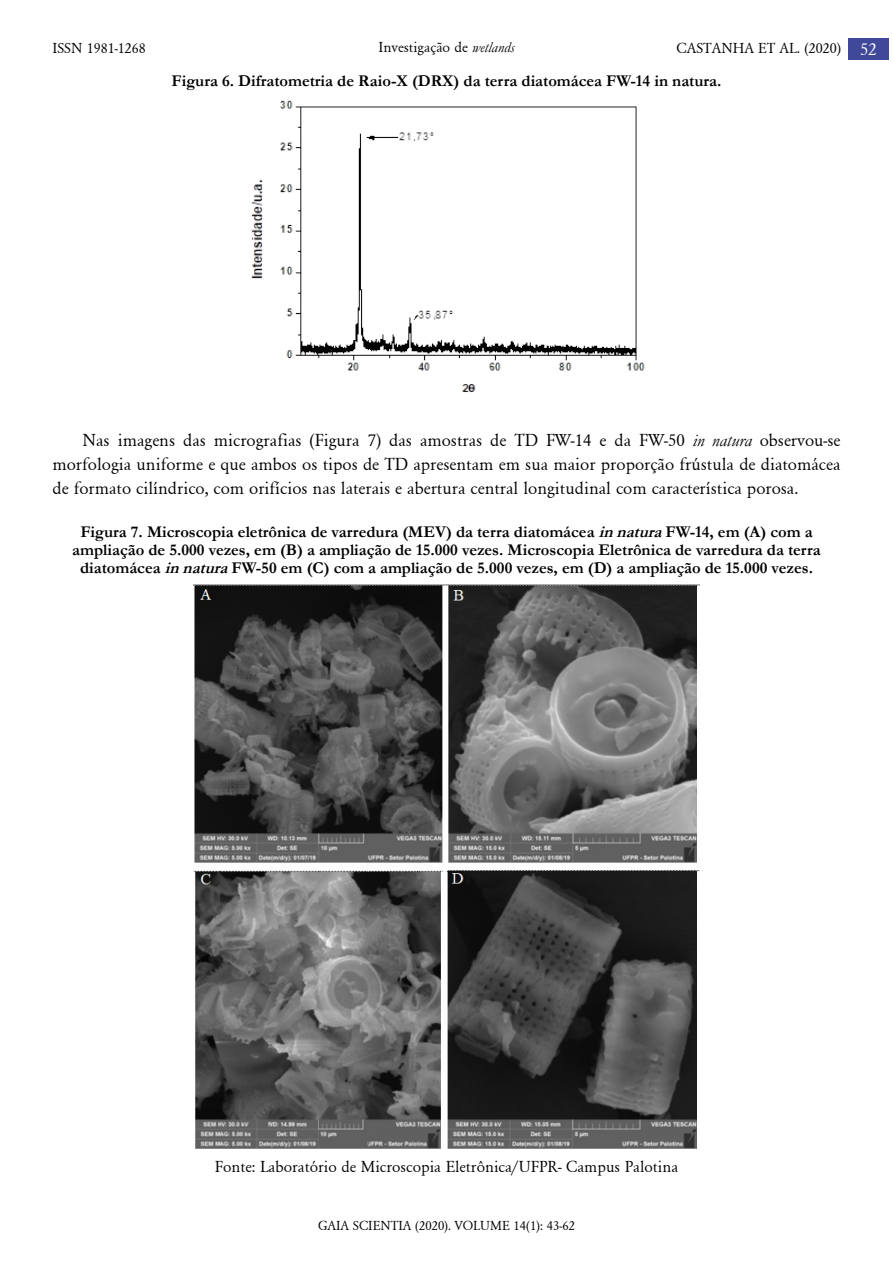
<style>
.page{position:relative;width:893px;height:1263px;background:#fff}
.page>*{position:absolute;margin:0;border:0;box-sizing:border-box;transform-origin:0 0}
.t1{font:18px/24px "Garamond";color:#000;text-align:justify}
.t2{font:700 16.5px/18px "Garamond";color:#000;text-align:center}
.t3{font:16.5px "Garamond";color:#000}
.t4{font:15px "Garamond";color:#000}
.t5{font:13.5px "Garamond";color:#000}
.s1{font-style:italic}
.s2{font-size:18px;color:#fff}
</style>
<div class="page">
<div style="left:848px;top:39px;width:41px;height:21px;background:#404999"></div>
<img style="left:251px;top:100px;width:394px;height:292px">
<img style="left:193px;top:584px;width:507px;height:565px">
<p class="t4" style="left:378px;top:38px;width:138px">Investigação de <span class="s1">wetlands</span></p>
<p class="t2" style="left:172px;top:72px;width:551px">Figura 6. Difratometria de Raio-X (DRX) da terra diatomácea FW-14 in natura.</p>
<p class="t4" style="left:52px;top:39px;width:95px">ISSN 1981-1268</p>
<p class="t4" style="left:677px;top:39px;width:202px">CASTANHA ET AL. (2020) <span class="s2">52</span></p>
<p class="t1" style="left:52px;top:427px;width:789px;text-indent:30px">Nas imagens das micrografias (Figura 7) das amostras de TD FW-14 e da FW-50 <span class="s1">in natura</span> observou-se morfologia uniforme e que ambos os tipos de TD apresentam em sua maior proporção frústula de diatomácea de formato cilíndrico, com orifícios nas laterais e abertura central longitudinal com característica porosa.</p>
<p class="t2" style="left:72px;top:523px;width:750px">Figura 7. Microscopia eletrônica de varredura (MEV) da terra diatomácea <span class="s1">innatura</span>FW-14, em (A) com a ampliação de 5.000 vezes, em (B) a ampliação de 15.000 vezes. Microscopia Eletrônica de varredura da terra diatomácea <span class="s1">innatura</span>FW-50 em (C) com a ampliação de 5.000 vezes, em (D) a ampliação de 15.000 vezes.</p>
<p class="t3" style="left:215px;top:1156px;width:465px">Fonte: Laboratório de Microscopia Eletrônica/UFPR- Campus Palotina</p>
<p class="t5" style="left:318px;top:1218px;width:258px">GAIA SCIENTIA (2020). VOLUME 14(1): 43-62</p>
</div>
